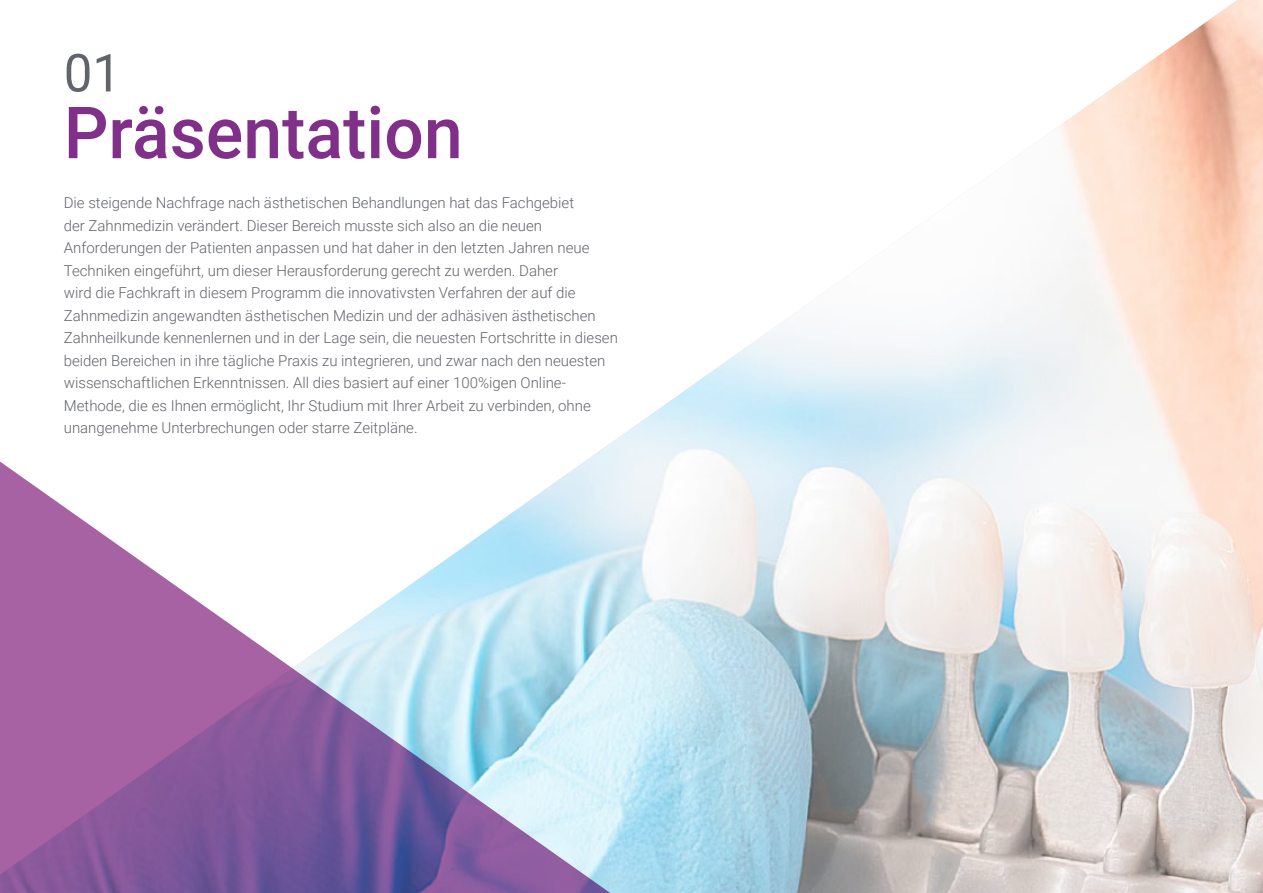
<style>
.page{position:relative;width:1263px;height:893px;background:#fff}
.page>*{position:absolute;margin:0;border:0;box-sizing:border-box;transform-origin:0 0}
.t1{font:500 72px "Roboto";color:#813089}
.t2{font:52.5px "Roboto";color:#61646a}
.t3{font:300 15px/22.5px "Roboto";color:#61646a}
</style>
<div class="page">
<img style="left:607px;top:0;width:656px;height:893px">
<svg style="left:0;top:446px;width:640px;height:447px"></svg>
<h2 class="t2" style="left:64px;top:36px;width:59px">01</h2>
<h1 class="t1" style="left:64px;top:82px;width:400px">Präsentation</h1>
<p class="t3" style="left:64px;top:191px;width:556px">Die steigende Nachfrage nach ästhetischen Behandlungen hat das Fachgebiet<br>der Zahnmedizin verändert. Dieser Bereich musste sich also an die neuen Anforderungen der Patienten anpassen und hat daher in den letzten Jahren neue Techniken eingeführt, um dieser Herausforderung gerecht zu werden. Daher<br>wird die Fachkraft in diesem Programm die innovativsten Verfahren der auf die Zahnmedizin angewandten ästhetischen Medizin und der adhäsiven ästhetischen Zahnheilkunde kennenlernen und in der Lage sein, die neuesten Fortschritte in diesen beiden Bereichen in ihre tägliche Praxis zu integrieren, und zwar nach den neuesten wissenschaftlichen Erkenntnissen. All dies basiert auf einer 100%igen Online-Methode, die es Ihnen ermöglicht, Ihr Studium mit Ihrer Arbeit zu verbinden, ohne unangenehme Unterbrechungen oder starre Zeitpläne.</p>
</div>
